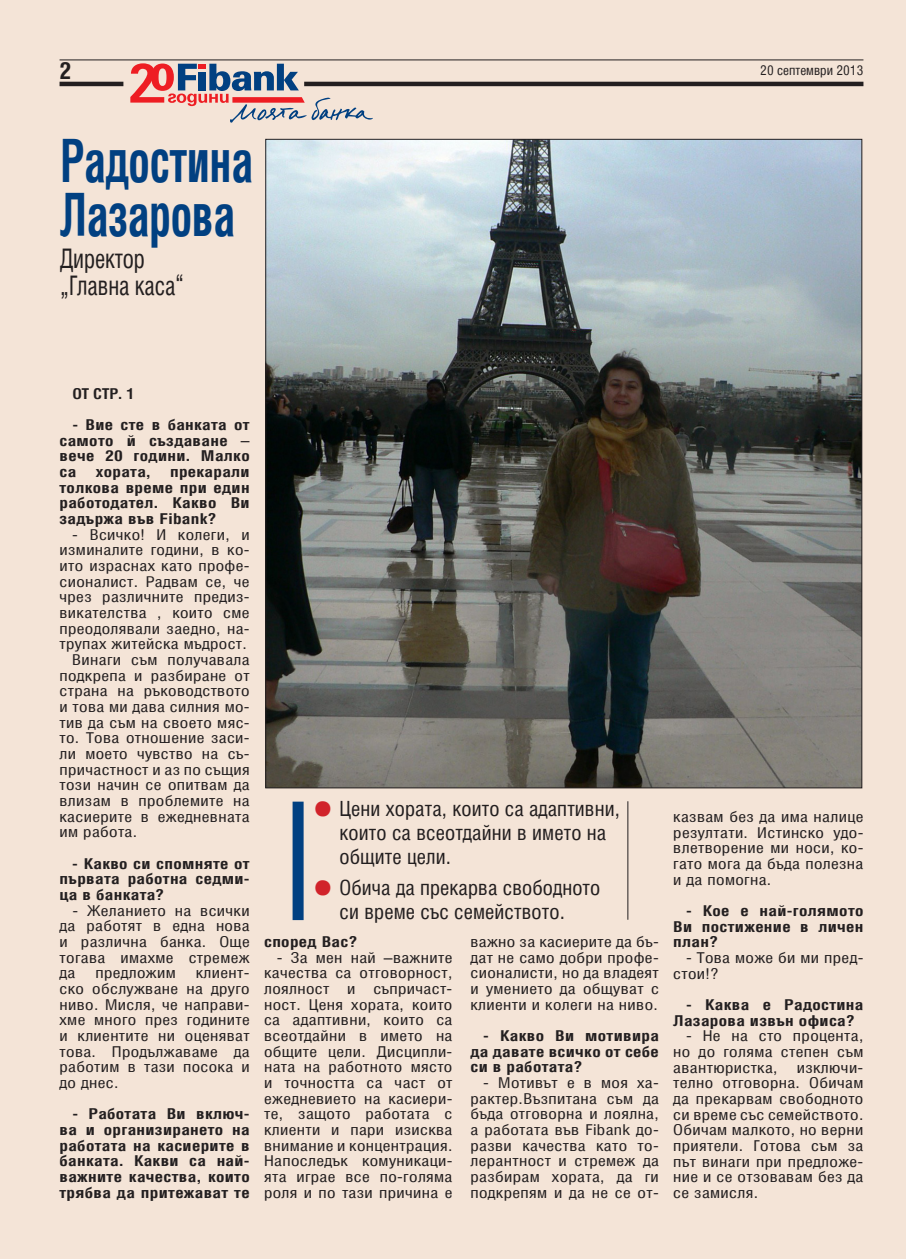
<style>
.page{position:relative;width:906px;height:1259px;background:#f4e4d7}
.page>*{position:absolute;margin:0;border:0;box-sizing:border-box;transform-origin:0 0}
.t1{font:60px/54px "Hebar Cond XP Bold";letter-spacing:-.005em;color:#014081;scale:.75 1}
.t2{font:27px/27px "Hebar Cond XP";letter-spacing:-.005em;color:#231f20;scale:.86 1}
.t3{font:23.55px "Hebar Cond XP Bold";color:#231f20}
.t4{font:21px/24px "Hebar Cond XP";letter-spacing:.005em;color:#231f20}
.t5{font:15px/15.6px "Hebar Cond XP";letter-spacing:.02em;color:#231f20;text-align:justify;scale:1.17 1}
.t6{font:15px/15.6px "Hebar Cond XP Bold";letter-spacing:.02em;color:#231f20;text-align:justify;scale:1.17 1}
.t7{font:15px "Hebar Cond XP Bold";letter-spacing:.02em;color:#231f20;scale:1.09 1}
.t8{font:13.5px "Hebar Cond XP";color:#231f20}
.s1{color:#d1232a}
</style>
<div class="page">
<hr style="left:60px;top:60px;width:803px;height:1px;background:#231f20">
<hr style="left:60px;top:82px;width:803px;height:4px;background:#231f20">
<div style="left:292px;top:801px;width:12px;height:119px;background:#014081"></div>
<hr style="left:627px;top:801px;width:1px;height:118px;background:#231f20">
<img style="left:267px;top:141px;width:593px;height:645px">
<div style="left:123px;top:79px;width:181px;height:11px;background:#f4e4d7"></div>
<svg style="left:130px;top:63px;width:243px;height:60px"></svg>
<h3 class="t3" style="left:60px;top:58px;width:13px">2</h3>
<p class="t8" style="left:760px;top:63px;width:105px">20 септември 2013</p>
<h1 class="t1" style="left:60px;top:136px;width:259px">Радостина<br>Лазарова</h1>
<h2 class="t2" style="left:60px;top:246px;width:146px">Директор „Главна каса”</h2>
<p class="t7" style="left:72px;top:385px;width:59px">ОТ СТР. 1</p>
<p class="t6" style="left:59px;top:417px;width:164px;text-indent:13px">- Вие сте в банката от самото й създаване – вече 20 години. Малко са</p>
<p class="t6" style="left:60px;top:464px;width:164px;text-indent:111px">прекарали толкова време при един работодател. Какво Ви задържа във Fibank?</p>
<p class="t5" style="left:72px;top:527px;width:153px">- Всичко! И колеги, и</p>
<p class="t5" style="left:60px;top:543px;width:164px">изминалите години, в ко-</p>
<p class="t5" style="left:60px;top:559px;width:164px">ито израснах като профе-</p>
<p class="t5" style="left:60px;top:574px;width:164px">сионалист. Радвам се, че</p>
<p class="t5" style="left:60px;top:590px;width:164px">чрез различните предиз-</p>
<p class="t5" style="left:60px;top:606px;width:164px">викателства , които сме</p>
<p class="t5" style="left:60px;top:621px;width:164px">преодолявали заедно, на-</p>
<p class="t5" style="left:60px;top:637px;width:162px">трупах житейска мъдрост.</p>
<p class="t5" style="left:72px;top:653px;width:153px">Винаги съм получавала</p>
<p class="t5" style="left:60px;top:668px;width:164px">подкрепа и разбиране от</p>
<p class="t5" style="left:60px;top:684px;width:164px">страна на ръководството</p>
<p class="t5" style="left:60px;top:700px;width:164px">и това ми дава силния мо-</p>
<p class="t5" style="left:60px;top:715px;width:164px">тив да съм на своето мяс-</p>
<p class="t5" style="left:60px;top:731px;width:164px">то. Това отношение заси-</p>
<p class="t5" style="left:60px;top:747px;width:164px">ли моето чувство на съ-</p>
<p class="t5" style="left:60px;top:762px;width:164px">причастност и аз по същия</p>
<p class="t5" style="left:60px;top:778px;width:164px">този начин се опитвам да</p>
<p class="t5" style="left:60px;top:794px;width:164px">влизам в проблемите на</p>
<p class="t5" style="left:60px;top:809px;width:164px">касиерите в ежедневната</p>
<p class="t5" style="left:60px;top:825px;width:68px">им работа.</p>
<p class="t6" style="left:60px;top:856px;width:164px;text-indent:13px">- Какво си спомняте от първата работна седми&shy;ца в банката?</p>
<p class="t5" style="left:60px;top:903px;width:164px;text-indent:13px">- Желанието на всички да работят в една нова и различна банка. Още тогава имахме стремеж да</p>
<p class="t6" style="left:96px;top:464px;width:48px">хората,</p>
<p class="t5" style="left:60px;top:966px;width:164px;text-indent:136px">клиент&shy;ско обслужване на друго ниво. Мисля, че направи&shy;хме много през годините и клиентите ни оценяват това. Продължаваме да работим в тази посока и до днес.</p>
<p class="t6" style="left:60px;top:1107px;width:164px;text-indent:13px">- Работата Ви включ&shy;ва и организирането на работата на касиерите в банката. Какви са най&shy;важните качества, които трябва да притежават те</p>
<p class="t5" style="left:95px;top:966px;width:70px">предложим</p>
<h3 class="t4" style="left:339px;top:798px;width:282px;text-indent:-25px"><span class="s1">●</span> Цени хората, които са адаптивни, които са всеотдайни в името на общите цели.</h3>
<h3 class="t4" style="left:315px;top:876px;width:287px;text-align:center"><span class="s1">●</span> Обича да прекарва свободното си време със семейството.</h3>
<p class="t6" style="left:264px;top:934px;width:81px">според Вас?</p>
<p class="t5" style="left:264px;top:950px;width:162px;text-indent:13px">- За мен най –важните качества са отговорност, лоялност и съпричаст&shy;ност. Ценя хората, които са адаптивни, които са всеотдайни в името на общите цели. Дисципли&shy;ната на работното място и точността са част от ежедневието на касиери&shy;те, защото работата с клиенти и пари изисква внимание и концентрация.<br>Напоследък комуникаци&shy;ята играе все по-голяма роля и по тази причина е</p>
<p class="t5" style="left:470px;top:934px;width:162px">важно за касиерите да бъ&shy;дат не само добри профе&shy;сионалисти, но да владеят и умението да общуват с клиенти и колеги на ниво.</p>
<p class="t6" style="left:470px;top:1028px;width:162px;text-indent:13px">- Какво Ви мотивира да давате всичко от себе си в работата?</p>
<p class="t5" style="left:470px;top:1075px;width:162px;text-indent:13px">- Мотивът е в моя ха&shy;рактер.Възпитана съм да бъда отговорна и лоялна, а работата във Fibank до&shy;разви качества като то&shy;лерантност и стремеж да разбирам хората, да ги подкрепям и да не се от-</p>
<p class="t5" style="left:673px;top:809px;width:164px">казвам без да има налице резултати. Истинско удо&shy;влетворение ми носи, ко&shy;гато мога да бъда полезна и да помогна.</p>
<p class="t6" style="left:673px;top:903px;width:164px;text-indent:13px">- Кое е най-голямото Ви постижение в личен план?</p>
<p class="t5" style="left:673px;top:950px;width:164px;text-indent:13px">- Това може би ми пред&shy;стои!?</p>
<p class="t6" style="left:673px;top:997px;width:164px;text-indent:13px">- Каква е Радостина<br>Лазарова извън офиса?</p>
<p class="t5" style="left:673px;top:1029px;width:164px;text-indent:13px">- Не на сто процента, но до голяма степен съм авантюристка,</p>
<p class="t5" style="left:673px;top:1060px;width:164px;text-indent:123px">изключи&shy;телно отговорна. Обичам да прекарвам свободното си време със семейството.<br>Обичам малкото, но верни приятели. Готова съм за път винаги при предложе&shy;ние и се отзовавам без да се замисля.</p>
</div>
